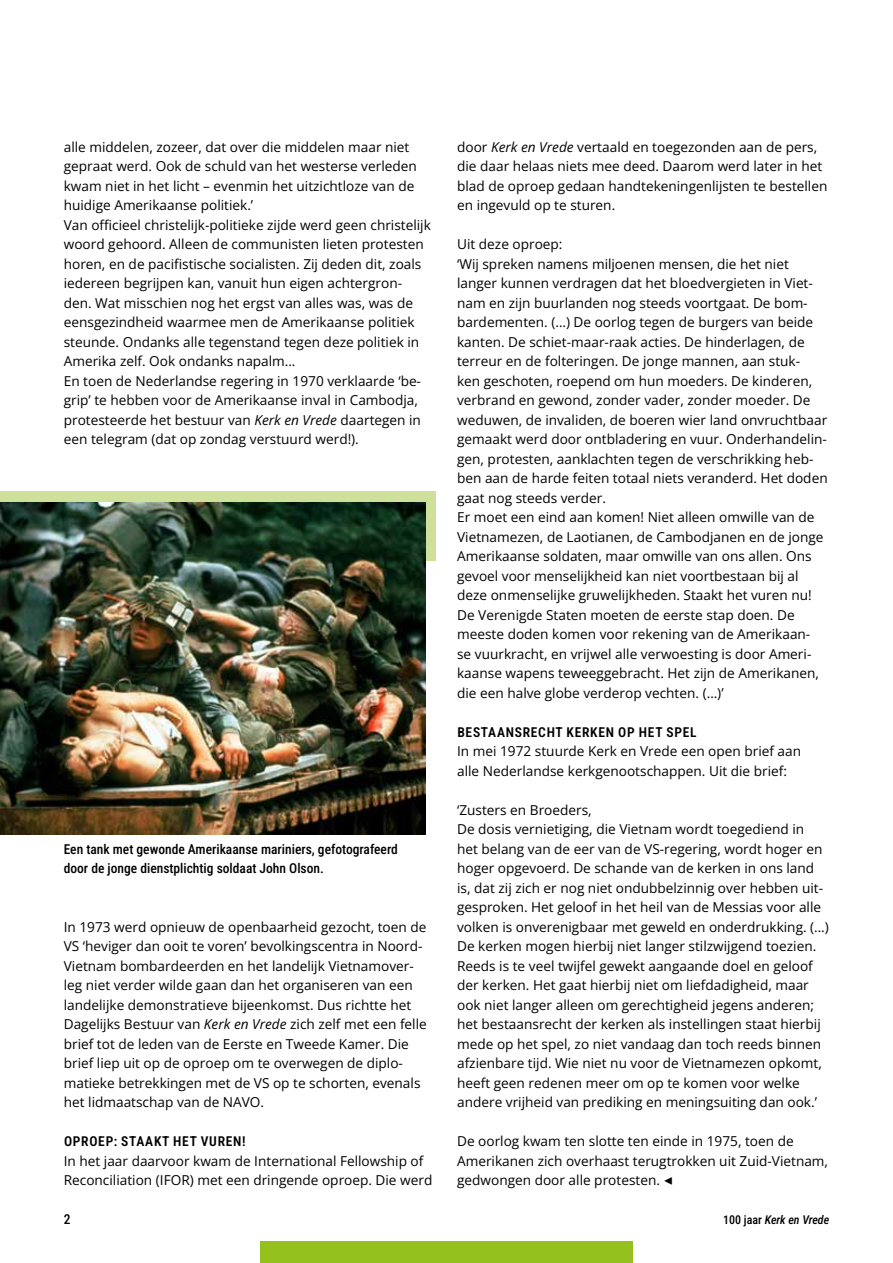
<style>
.page{position:relative;width:893px;height:1263px;background:#fff}
.page>*{position:absolute;margin:0;border:0;box-sizing:border-box;transform-origin:0 0}
.t1{font:13.65px/19.5px "Open Sans";color:#000}
.t2{font:500 13.5px/19.5px "Roboto Condensed";color:#000}
.t3{font:600 13.5px "Roboto Condensed";letter-spacing:.055em;color:#000}
.t4{font:italic 500 12px "Roboto Condensed";color:#000}
.s1{font-style:italic}
.s2{font-family:"Alegreya Sans";font-size:27px}
.s3{font-style:normal}
</style>
<div class="page">
<div style="left:260px;top:1241px;width:372px;height:22px;background:#95c11f"></div>
<div style="left:0;top:492px;width:436px;height:69px;background:#cfe09b"></div>
<img style="left:0;top:502px;width:425px;height:332px">
<p class="t1" style="left:64px;top:136px;width:369px">alle middelen, zozeer, dat over die middelen maar niet gepraat werd. Ook de schuld van het westerse verleden kwam niet in het licht – evenmin het uitzichtloze van de huidige Amerikaanse politiek.’<br>Van officieel christelijk-politieke zijde werd geen christelijk woord gehoord. Alleen de communisten lieten protesten horen, en de pacifistische socialisten. Zij deden dit, zoals iedereen begrijpen kan, vanuit hun eigen achtergron&shy;den. Wat misschien nog het ergst van alles was, was de eensgezindheid waarmee men de Amerikaanse politiek steunde. Ondanks alle tegenstand tegen deze politiek in Amerika zelf. Ook ondanks napalm…<br>En toen de Nederlandse regering in 1970 verklaarde ‘be&shy;grip’ te hebben voor de Amerikaanse inval in Cambodja, protesteerde het bestuur van <span class="s1">Kerk en Vrede</span> daartegen in een telegram (dat op zondag verstuurd werd!).</p>
<p class="t2" style="left:64px;top:838px;width:336px">Een tank met gewonde Amerikaanse mariniers, gefotografeerd door de jonge dienstplichtig soldaat John Olson.</p>
<p class="t1" style="left:64px;top:916px;width:365px">In 1973 werd opnieuw de openbaarheid gezocht, toen de VS ‘heviger dan ooit te voren’ bevolkingscentra in Noord-Vietnam bombardeerden en het landelijk Vietnamover&shy;leg niet verder wilde gaan dan het organiseren van een landelijke demonstratieve bijeenkomst. Dus richtte het Dagelijks Bestuur van <span class="s1">Kerk en Vrede</span> zich zelf met een felle brief tot de leden van de Eerste en Tweede Kamer. Die brief liep uit op de oproep om te overwegen de diplo&shy;matieke betrekkingen met de VS op te schorten, evenals het lidmaatschap van de NAVO.</p>
<p class="t3" style="left:64px;top:1132px;width:183px">OPROEP: STAAKT HET VUREN!</p>
<p class="t1" style="left:64px;top:1150px;width:370px">In het jaar daarvoor kwam de International Fellowship of<br>Reconciliation (IFOR) met een dringende oproep. Die werd</p>
<p class="t2" style="left:64px;top:1209px;width:8px">2</p>
<p class="t1" style="left:457px;top:136px;width:372px">door <span class="s1">Kerk en Vrede</span> vertaald en toegezonden aan de pers, die daar helaas niets mee deed. Daarom werd later in het blad de oproep gedaan handtekeningenlijsten te bestellen en ingevuld op te sturen.</p>
<p class="t1" style="left:457px;top:234px;width:372px">Uit deze oproep:<br>‘Wij spreken namens miljoenen mensen, die het niet langer kunnen verdragen dat het bloedvergieten in Viet&shy;nam en zijn buurlanden nog steeds voortgaat. De bom&shy;bardementen. (…) De oorlog tegen de burgers van beide kanten. De schiet-maar-raak acties. De hinderlagen, de terreur en de folteringen. De jonge mannen, aan stuk-<br>ken geschoten, roepend om hun moeders. De kinderen, verbrand en gewond, zonder vader, zonder moeder. De weduwen, de invaliden, de boeren wier land onvruchtbaar gemaakt werd door ontbladering en vuur. Onderhandelin&shy;gen, protesten, aanklachten tegen de verschrikking heb&shy;ben aan de harde feiten totaal niets veranderd. Het doden gaat nog steeds verder.<br>Er moet een eind aan komen! Niet alleen omwille van de Vietnamezen, de Laotianen, de Cambodjanen en de jonge Amerikaanse soldaten, maar omwille van ons allen. Ons gevoel voor menselijkheid kan niet voortbestaan bij al deze onmenselijke gruwelijkheden. Staakt het vuren nu!<br>De Verenigde Staten moeten de eerste stap doen. De meeste doden komen voor rekening van de Amerikaan&shy;se vuurkracht, en vrijwel alle verwoesting is door Ameri&shy;kaanse wapens teweeggebracht. Het zijn de Amerikanen, die een halve globe verderop vechten. (…)’</p>
<p class="t3" style="left:457px;top:722px;width:241px">BESTAANSRECHT KERKEN OP HET SPEL</p>
<p class="t1" style="left:457px;top:741px;width:346px">In mei 1972 stuurde Kerk en Vrede een open brief aan alle Nederlandse kerkgenootschappen. Uit die brief:</p>
<p class="t1" style="left:457px;top:799px;width:373px">‘Zusters en Broeders,<br>De dosis vernietiging, die Vietnam wordt toegediend in<br>het belang van de eer van de VS-regering, wordt hoger en hoger opgevoerd. De schande van de kerken in ons land is, dat zij zich er nog niet ondubbelzinnig over hebben uit&shy;gesproken. Het geloof in het heil van de Messias voor alle volken is onverenigbaar met geweld en onderdrukking. (…)<br>De kerken mogen hierbij niet langer stilzwijgend toezien.<br>Reeds is te veel twijfel gewekt aangaande doel en geloof der kerken. Het gaat hierbij niet om liefdadigheid, maar ook niet langer alleen om gerechtigheid jegens anderen; het bestaansrecht der kerken als instellingen staat hierbij mede op het spel, zo niet vandaag dan toch reeds binnen afzienbare tijd. Wie niet nu voor de Vietnamezen opkomt, heeft geen redenen meer om op te komen voor welke andere vrijheid van prediking en meningsuiting dan ook.’</p>
<p class="t1" style="left:457px;top:1131px;width:372px">De oorlog kwam ten slotte ten einde in 1975, toen de<br>Amerikanen zich overhaast terugtrokken uit Zuid-Vietnam, gedwongen door alle protesten. <span class="s2">◀</span></p>
<p class="t4" style="left:723px;top:1211px;width:108px"><span class="s3">100 jaar</span> Kerk en Vrede</p>
</div>
